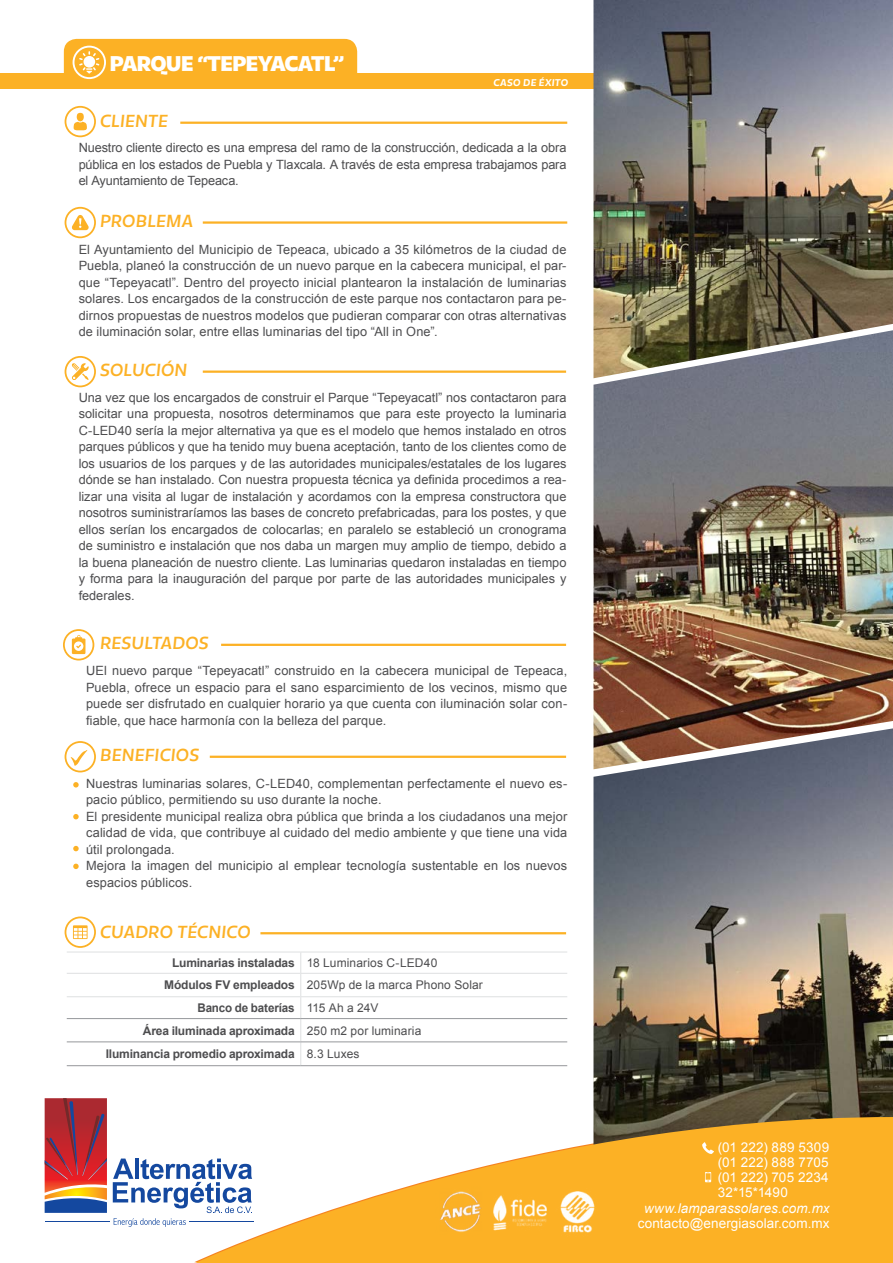
<style>
.page{position:relative;width:893px;height:1263px;background:#fff}
.page>*{position:absolute;margin:0;border:0;box-sizing:border-box;transform-origin:0 0}
.t1{font:21.9px "Tikal Sans Ultra";letter-spacing:-.04em;color:#fff}
.t2{font:italic 700 18px "Tikal Sans";letter-spacing:-.005em;color:#fcb125}
.t3{font:13.5px/15px "Arial";letter-spacing:.01em;color:#fff;text-align:justify}
.t4{font:italic 13.5px "Arial";letter-spacing:.01em;color:#fff}
.t5{font:12.75px/16.5px "Arial";letter-spacing:.01em;color:#4d4d4f;text-align:justify}
.t6{font:700 12px "Arial";letter-spacing:-.015em;color:#4d4d4f}
.t7{font:12px "Arial";letter-spacing:.01em;color:#4d4d4f}
.t8{font:italic 800 10.05px "Tikal Sans";letter-spacing:.02em;color:#fff}
.s1{font-weight:400}
.s2{font-weight:700}
</style>
<div class="page">
<hr style="left:45px;top:1221px;width:64px;height:1px;background:#14489f">
<svg style="left:45px;top:1098px;width:62px;height:115px;background:#ab4147"></svg>
<svg style="left:113px;top:1158px;width:82px;height:69px"></svg>
<div style="left:0;top:74px;width:654px;height:15px;background:#fcb125"></div>
<img style="left:593px;top:0;width:300px;height:330px">
<img style="left:593px;top:330px;width:300px;height:398px">
<img style="left:593px;top:728px;width:300px;height:389px">
<hr style="left:180px;top:122px;width:387px;height:2px;background:#fcb125">
<hr style="left:203px;top:221px;width:364px;height:3px;background:#fcb125">
<div style="left:64px;top:39px;width:293px;height:40px;background:#fcb125"></div>
<div style="left:84px;top:56px;width:11px;height:12px;background:#fff;border-radius:50%"></div>
<hr style="left:203px;top:370px;width:363px;height:3px;background:#fcb125">
<hr style="left:221px;top:644px;width:345px;height:2px;background:#fcb125">
<hr style="left:210px;top:756px;width:356px;height:2px;background:#fcb125">
<hr style="left:260px;top:932px;width:306px;height:2px;background:#fcb125">
<svg style="left:73px;top:782px;width:6px;height:5px"></svg>
<svg style="left:73px;top:814px;width:6px;height:5px"></svg>
<svg style="left:73px;top:846px;width:6px;height:5px"></svg>
<svg style="left:73px;top:864px;width:6px;height:5px"></svg>
<svg style="left:65px;top:741px;width:31px;height:31px"></svg>
<svg style="left:195px;top:1117px;width:698px;height:146px;fill:#fcb125"></svg>
<svg style="left:702px;top:1141px;width:12px;height:13px"></svg>
<svg style="left:704px;top:1171px;width:7px;height:12px"></svg>
<hr style="left:67px;top:952px;width:234px;height:1px;background:#dee0e1">
<hr style="left:301px;top:952px;width:266px;height:1px;background:#dee0e1">
<hr style="left:67px;top:973px;width:234px;height:1px;background:#dee0e1">
<hr style="left:301px;top:973px;width:266px;height:1px;background:#dee0e1">
<hr style="left:67px;top:996px;width:234px;height:1px;background:#dee0e1">
<hr style="left:301px;top:996px;width:266px;height:1px;background:#dee0e1">
<svg style="left:300px;top:953px;width:1px;height:112px"></svg>
<hr style="left:67px;top:1018px;width:234px;height:1px;background:#95979a">
<hr style="left:301px;top:1018px;width:266px;height:1px;background:#95979a">
<hr style="left:67px;top:1041px;width:234px;height:1px;background:#95979a">
<hr style="left:301px;top:1041px;width:266px;height:1px;background:#95979a">
<hr style="left:67px;top:1065px;width:234px;height:1px;background:#95979a">
<hr style="left:301px;top:1065px;width:266px;height:1px;background:#95979a">
<svg style="left:65px;top:106px;width:31px;height:31px"></svg>
<svg style="left:65px;top:207px;width:31px;height:31px"></svg>
<svg style="left:63px;top:629px;width:31px;height:31px"></svg>
<svg style="left:65px;top:356px;width:31px;height:31px"></svg>
<svg style="left:65px;top:916px;width:31px;height:32px"></svg>
<img style="left:436px;top:1184px;width:53px;height:53px">
<img style="left:494px;top:1184px;width:52px;height:53px">
<img style="left:551px;top:1184px;width:53px;height:53px">
<h1 class="t1" style="left:109px;top:50px;width:237px">PARQUE “TEPEYACATL”</h1>
<h2 class="t2" style="left:99px;top:110px;width:70px">CLIENTE</h2>
<p class="t8" style="left:493px;top:76px;width:76px">CASO DE ÉXITO</p>
<p class="t5" style="left:79px;top:139px;width:489px">Nuestro cliente directo es una empresa del ramo de la construcción, dedicada a la obra pública en los estados de Puebla y Tlaxcala. A través de esta empresa trabajamos para el Ayuntamiento de Tepeaca.</p>
<h2 class="t2" style="left:99px;top:210px;width:95px">PROBLEMA</h2>
<p class="t5" style="left:79px;top:241px;width:489px">El Ayuntamiento del Municipio de Tepeaca, ubicado a 35 kilómetros de la ciudad de Puebla, planeó la construcción de un nuevo parque en la cabecera municipal, el par&shy;que “Tepeyacatl”. Dentro del proyecto inicial plantearon la instalación de luminarias solares. Los encargados de la construcción de este parque nos contactaron para pe&shy;dirnos propuestas de nuestros modelos que pudieran comparar con otras alternativas de iluminación solar, entre ellas luminarias del tipo “All in One”.</p>
<h2 class="t2" style="left:99px;top:359px;width:89px">SOLUCIÓN</h2>
<p class="t5" style="left:79px;top:389px;width:489px">Una vez que los encargados de construir el Parque “Tepeyacatl” nos contactaron para solicitar una propuesta, nosotros determinamos que para este proyecto la luminaria C-LED40 sería la mejor alternativa ya que es el modelo que hemos instalado en otros parques públicos y que ha tenido muy buena aceptación, tanto de los clientes como de los usuarios de los parques y de las autoridades municipales/estatales de los lugares dónde se han instalado. Con nuestra propuesta técnica ya definida procedimos a rea&shy;lizar una visita al lugar de instalación y acordamos con la empresa constructora que nosotros suministraríamos las bases de concreto prefabricadas, para los postes, y que ellos serían los encargados de colocarlas; en paralelo se estableció un cronograma de suministro e instalación que nos daba un margen muy amplio de tiempo, debido a la buena planeación de nuestro cliente. Las luminarias quedaron instaladas en tiempo y forma para la inauguración del parque por parte de las autoridades municipales y federales.</p>
<h2 class="t2" style="left:99px;top:632px;width:110px">RESULTADOS</h2>
<p class="t5" style="left:86px;top:662px;width:483px">UEl nuevo parque “Tepeyacatl” construido en la cabecera municipal de Tepeaca, Puebla, ofrece un espacio para el sano esparcimiento de los vecinos, mismo que puede ser disfrutado en cualquier horario ya que cuenta con iluminación solar con&shy;fiable, que hace harmonía con la belleza del parque.</p>
<h2 class="t2" style="left:99px;top:744px;width:101px">BENEFICIOS</h2>
<p class="t5" style="left:86px;top:775px;width:483px;text-align:left">Nuestras luminarias solares, C-LED40, complementan perfectamente el nuevo es&shy;pacio público, permitiendo su uso durante la noche.<br>El presidente municipal realiza obra pública que brinda a los ciudadanos una mejor calidad de vida, que contribuye al cuidado del medio ambiente y que tiene una vida útil prolongada.<br>Mejora la imagen del municipio al emplear tecnología sustentable en los nuevos espacios públicos.</p>
<h2 class="t2" style="left:99px;top:921px;width:13px">CUADRO</h2>
<h2 class="t2" style="left:177px;top:921px;width:32px">TÉCNICO</h2>
<p class="t6" style="left:172px;top:955px;width:267px">Luminarias instaladas <span class="s1">18 Luminarios C-LED40</span></p>
<p class="t7" style="left:164px;top:977px;width:320px"><span class="s2">Módulos FV empleados</span> 205Wp de la marca Phono Solar</p>
<p class="t6" style="left:197px;top:1000px;width:183px">Banco de baterías <span class="s1">115 Ah a 24V</span></p>
<p class="t6" style="left:143px;top:1022px;width:280px">Área iluminada aproximada <span class="s1">250 m2 por luminaria</span></p>
<p class="t6" style="left:106px;top:1046px;width:255px">Iluminancia promedio aproximada <span class="s1">8.3 Luxes</span></p>
<p class="t3" style="left:718px;top:1140px;width:113px">(01 222) 889 5309 (01 222) 888 7705 (01 222) 705 2234<br>32*15*1490</p>
<p class="t4" style="left:637px;top:1199px;width:83px">www.luminari</p>
<p class="t3" style="left:625px;top:1215px;width:206px">energi dondequieras@gmail.com</p>
<p class="t4" style="left:644px;top:1200px;width:187px">www.lamparassolares.com.mx</p>
<p class="t3" style="left:638px;top:1216px;width:193px">contacto@energiasolar.com.mx</p>
</div>
